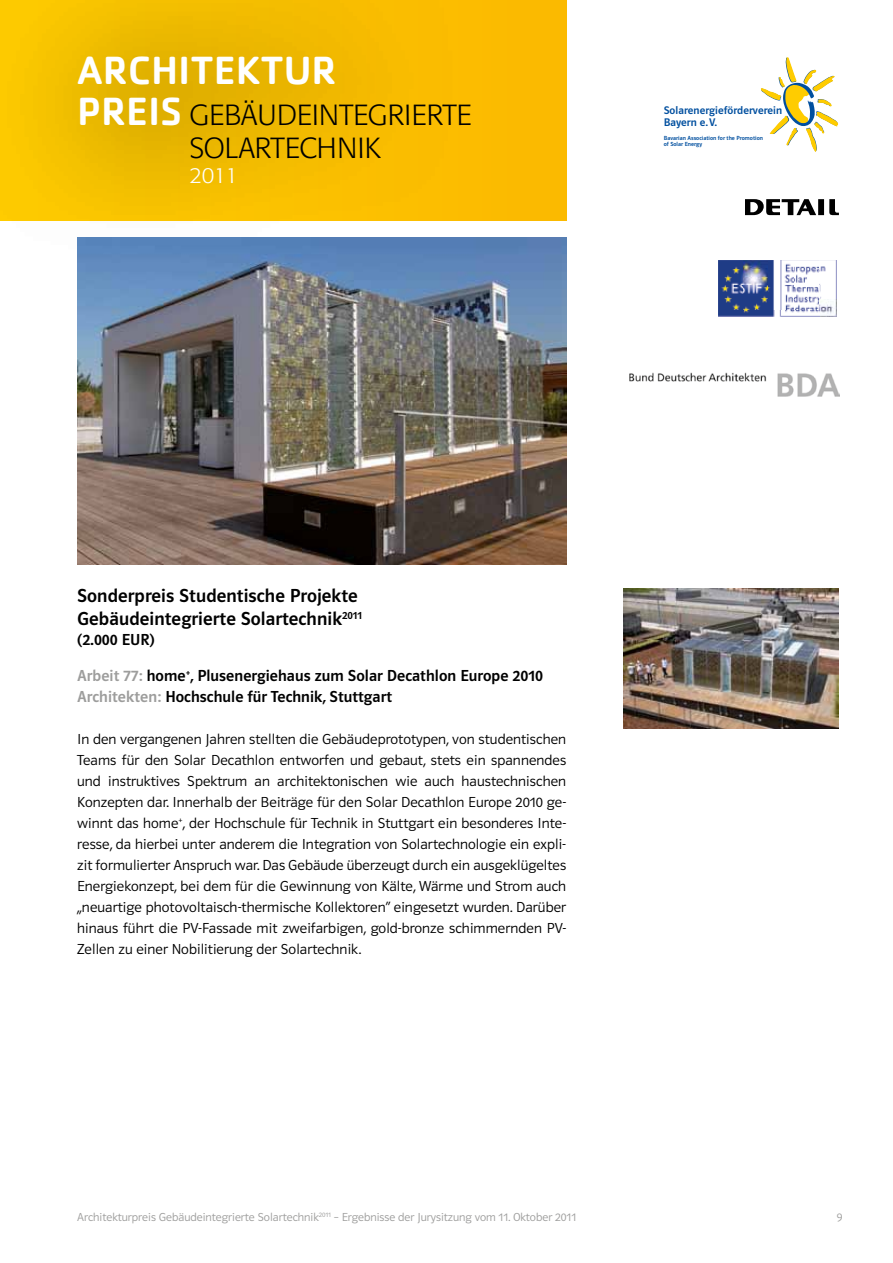
<style>
.page{position:relative;width:893px;height:1263px;background:#fff}
.page>*{position:absolute;margin:0;border:0;box-sizing:border-box;transform-origin:0 0}
.t1{font:500 40.8px "Cachet Std";color:#fff}
.t2{font:300 28.8px/32.5px "Formata";color:#000}
.t3{font:300 21.6px "Formata";color:#fff}
.t4{font:19.5px/23.4px "Polo 11 K Krftg";letter-spacing:.005em;color:#000}
.t5{font:16.5px/36px "Polo 11 K Krftg";letter-spacing:.005em;color:#000}
.t6{font:15px/21px "Polo 11 K Leicht";letter-spacing:.005em;color:#000;text-align:justify}
.t7{font:12px "Polo 11 K Leicht";color:#9d9d9c}
.t8{font:11.4px/11.4px "Polo 11 K Krftg";letter-spacing:.005em;color:#004f9f}
.t9{font:6.15px/6.1px "Polo 11 K Krftg";letter-spacing:.005em;color:#004f9f}
.s1{font-family:"Cachet Std";font-weight:500;font-size:40.8px;color:#fff}
.s2{color:#9d9d9c}
</style>
<div class="page">
<svg style="left:745px;top:200px;width:94px;height:15px"></svg>
<img style="left:719px;top:261px;width:118px;height:55px">
<img style="left:630px;top:372px;width:210px;height:24px">
<div style="left:0;top:0;width:566px;height:220px;background:#fbba00"></div>
<svg style="left:0;top:0;width:455px;height:221px"></svg>
<img style="left:77px;top:237px;width:489px;height:328px">
<svg style="left:761px;top:57px;width:77px;height:95px"></svg>
<img style="left:624px;top:589px;width:215px;height:139px">
<h1 class="t1" style="left:77px;top:45px;width:261px">ARCHITEKTUR</h1>
<h2 class="t2" style="left:190px;top:99px;width:284px;text-indent:-112px"><span class="s1">PREIS</span> GEBÄUDEINTEGRIERTE<br>SOLARTECHNIK</h2>
<h3 class="t3" style="left:190px;top:163px;width:50px">2011</h3>
<p class="t8" style="left:664px;top:105px;width:120px">Solarenergieförderverein<br>Bayern e.V.</p>
<p class="t9" style="left:664px;top:135px;width:101px">Bavarian Association for the Promotion of Solar Energy</p>
<h3 class="t4" style="left:77px;top:584px;width:286px">Sonderpreis Studentische Projekte<br>Gebäudeintegrierte Solartechnik<sup>2011</sup></h3>
<p class="t5" style="left:77px;top:622px;width:467px">(2.000 EUR)<br><span class="s2">Arbeit 77:</span> home<sup>+</sup>, Plusenergiehaus zum Solar Decathlon Europe 2010</p>
<p class="t5" style="left:77px;top:679px;width:316px"><span class="s2">Architekten:</span> Hochschule für Technik, Stuttgart</p>
<p class="t6" style="left:77px;top:729px;width:491px">In den vergangenen Jahren stellten die Gebäudeprototypen, von studentischen Teams für den Solar Decathlon entworfen und gebaut, stets ein spannendes und instruktives Spektrum an architektonischen wie auch haustechnischen Konzepten dar. Innerhalb der Beiträge für den Solar Decathlon Europe 2010 ge&shy;winnt das home<sup>+</sup>, der Hochschule für Technik in Stuttgart ein besonderes Inte&shy;resse, da hierbei unter anderem die Integration von Solartechnologie ein expli&shy;zit formulierter Anspruch war. Das Gebäude überzeugt durch ein ausgeklügeltes Energiekonzept, bei dem für die Gewinnung von Kälte, Wärme und Strom auch „neuartige photovoltaisch-thermische Kollektoren“ eingesetzt wurden. Darüber hinaus führt die PV-Fassade mit zweifarbigen, gold-bronze schimmernden PV-Zellen zu einer Nobilitierung der Solartechnik.</p>
<p class="t7" style="left:77px;top:1211px;width:500px">Architekturpreis Gebäudeintegrierte Solartechnik<sup>2011</sup> – Ergebnisse der Jurysitzung vom 11. Oktober 2011</p>
<p class="t7" style="left:837px;top:1211px;width:7px">9</p>
</div>
